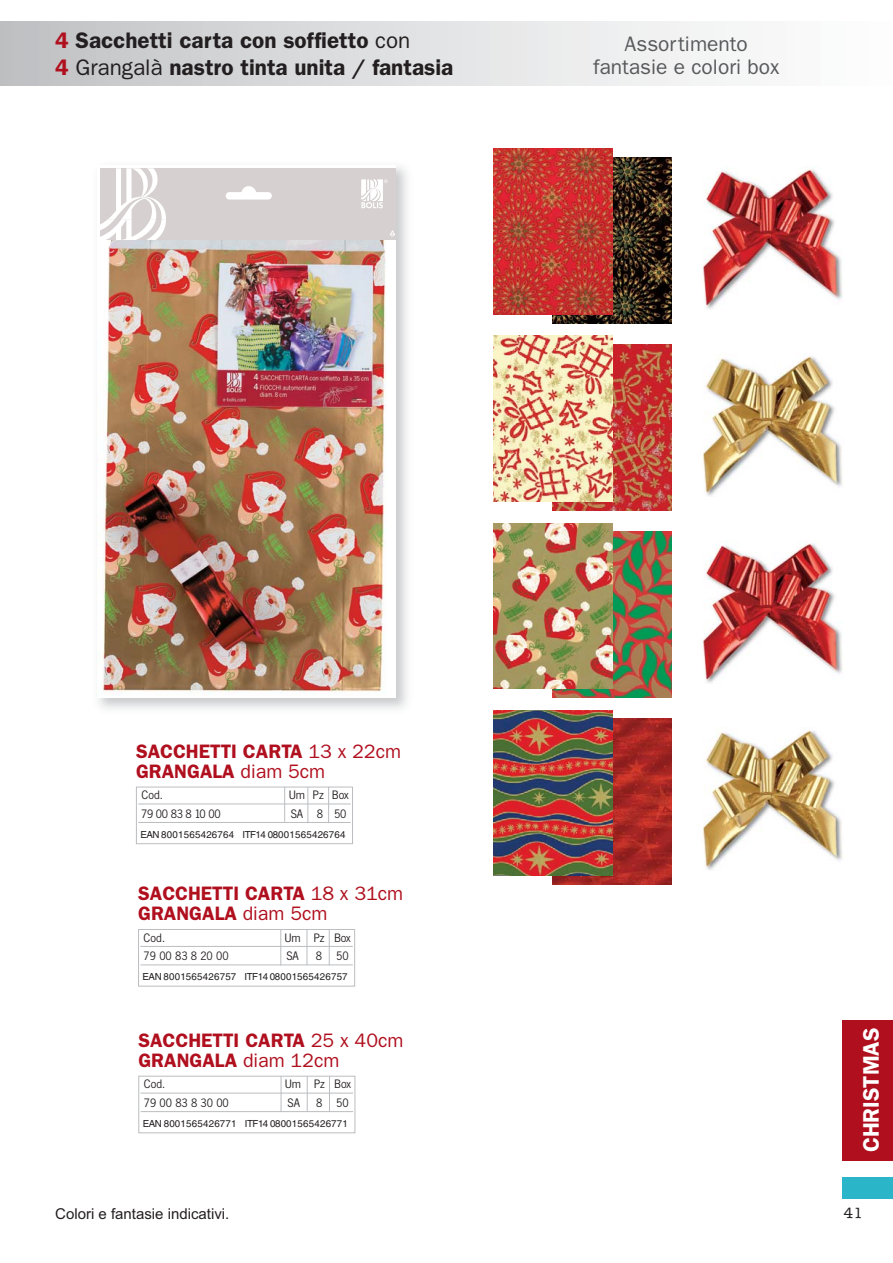
<style>
.page{position:relative;width:893px;height:1263px;background:#fff}
.page>*{position:absolute;margin:0;border:0;box-sizing:border-box;transform-origin:0 0}
.t1{font:700 22.5px/27.6px "Frankfurt Gothic";color:#231f20}
.t2{font:700 22.5px "Frankfurt Gothic";color:#fff}
.t3{font:21px/23.1px "Frankfurt Gothic Plain";color:#58595b;text-align:center}
.t4{font:700 19.5px/20.1px "Frankfurt Gothic";color:#b00f1e}
.t5{font:15px "Arial";color:#231f20}
.t6{font:15px "Memorandum Plain";color:#231f20}
.t7{font:12.75px "News Got T";color:#231f20}
.t8{font:9.75px "Switzerland";letter-spacing:.02em;color:#231f20}
.s1{color:#b00f1e}
.s2{font-family:"Frankfurt Gothic Plain";font-weight:400}
</style>
<div class="page">
<img style="left:703px;top:543px;width:140px;height:140px">
<img style="left:703px;top:730px;width:140px;height:140px">
<img style="left:703px;top:356px;width:140px;height:140px">
<img style="left:703px;top:168px;width:140px;height:141px">
<div style="left:842px;top:1021px;width:51px;height:140px;background:#b00f1e"></div>
<img style="left:98px;top:240px;width:289px;height:456px">
<div style="left:100px;top:168px;width:295px;height:72px;background:#d6d1d0"></div>
<svg style="left:226px;top:186px;width:46px;height:14px"></svg>
<svg style="left:390px;top:230px;width:5px;height:7px"></svg>
<svg style="left:361px;top:179px;width:27px;height:29px"></svg>
<svg style="left:100px;top:168px;width:66px;height:72px"></svg>
<svg style="left:138px;top:929px;width:218px;height:205px"></svg>
<hr style="left:141px;top:1093px;width:212px;height:1px;background:#bbbdc0">
<hr style="left:141px;top:1111px;width:212px;height:1px;background:#bbbdc0">
<hr style="left:281px;top:1076px;width:1px;height:36px;background:#bbbdc0">
<hr style="left:307px;top:1076px;width:1px;height:36px;background:#bbbdc0">
<hr style="left:329px;top:1076px;width:1px;height:36px;background:#bbbdc0">
<img style="left:553px;top:344px;width:119px;height:166px">
<img style="left:553px;top:532px;width:119px;height:165px">
<img style="left:553px;top:157px;width:119px;height:166px">
<img style="left:493px;top:149px;width:119px;height:166px">
<img style="left:493px;top:523px;width:119px;height:166px">
<img style="left:553px;top:719px;width:119px;height:165px">
<img style="left:493px;top:710px;width:119px;height:166px">
<img style="left:493px;top:336px;width:119px;height:166px">
<svg style="left:136px;top:786px;width:217px;height:58px"></svg>
<hr style="left:138px;top:822px;width:213px;height:1px;background:#bbbdc0">
<hr style="left:284px;top:787px;width:1px;height:35px;background:#bbbdc0">
<hr style="left:307px;top:787px;width:1px;height:36px;background:#bbbdc0">
<hr style="left:328px;top:787px;width:1px;height:36px;background:#bbbdc0">
<div style="left:842px;top:1178px;width:51px;height:21px;background:#2ab5c9"></div>
<p class="t1" style="left:55px;top:28px;width:400px"><span class="s1">4</span> Sacchetti carta con soffietto <span class="s2">con<br></span><span class="s1">4</span> <span class="s2">Grangalà</span> nastro tinta unita / fantasia</p>
<p class="t3" style="left:593px;top:34px;width:187px">Assortimento fantasie e colori box</p>
<p class="t4" style="left:136px;top:743px;width:266px">SACCHETTI CARTA <span class="s2">13 x 22cm<br></span>GRANGALA <span class="s2">diam 5cm</span></p>
<p class="t7" style="left:141px;top:787px;width:23px">Cod.</p>
<p class="t7" style="left:289px;top:787px;width:61px">Um Pz Box</p>
<p class="t7" style="left:141px;top:806px;width:81px">79 00 83 8 10 00</p>
<p class="t7" style="left:291px;top:806px;width:57px">SA 8 50</p>
<p class="t8" style="left:140px;top:829px;width:207px">EAN 8001565426764 ITF14 08001565426764</p>
<p class="t4" style="left:138px;top:885px;width:266px">SACCHETTI CARTA <span class="s2">18 x 31cm<br></span>GRANGALA <span class="s2">diam 5cm</span></p>
<p class="t7" style="left:144px;top:930px;width:23px">Cod.</p>
<p class="t7" style="left:284px;top:930px;width:68px">Um Pz Box</p>
<p class="t7" style="left:144px;top:948px;width:87px">79 00 83 8 20 00</p>
<p class="t7" style="left:286px;top:948px;width:14px">SA</p>
<p class="t7" style="left:316px;top:948px;width:34px">8 50</p>
<p class="t8" style="left:143px;top:971px;width:207px">EAN 8001565426757 ITF14 08001565426757</p>
<p class="t4" style="left:138px;top:1032px;width:266px">SACCHETTI CARTA <span class="s2">25 x 40cm<br></span>GRANGALA <span class="s2">diam 12cm</span></p>
<p class="t7" style="left:144px;top:1077px;width:23px">Cod.</p>
<p class="t7" style="left:285px;top:1077px;width:68px">Um Pz Box</p>
<p class="t7" style="left:144px;top:1095px;width:87px">79 00 83 8 30 00</p>
<p class="t7" style="left:287px;top:1095px;width:14px">SA</p>
<p class="t7" style="left:316px;top:1095px;width:34px">8 50</p>
<p class="t8" style="left:143px;top:1118px;width:207px">EAN 8001565426771 ITF14 08001565426771</p>
<p class="t5" style="left:55px;top:1205px;width:176px">Colori e fantasie indicativi.</p>
<p class="t2" style="left:863px;top:1152px;width:126px;rotate:-90deg">CHRISTMAS</p>
<p class="t6" style="left:843px;top:1204px;width:21px">41</p>
</div>
